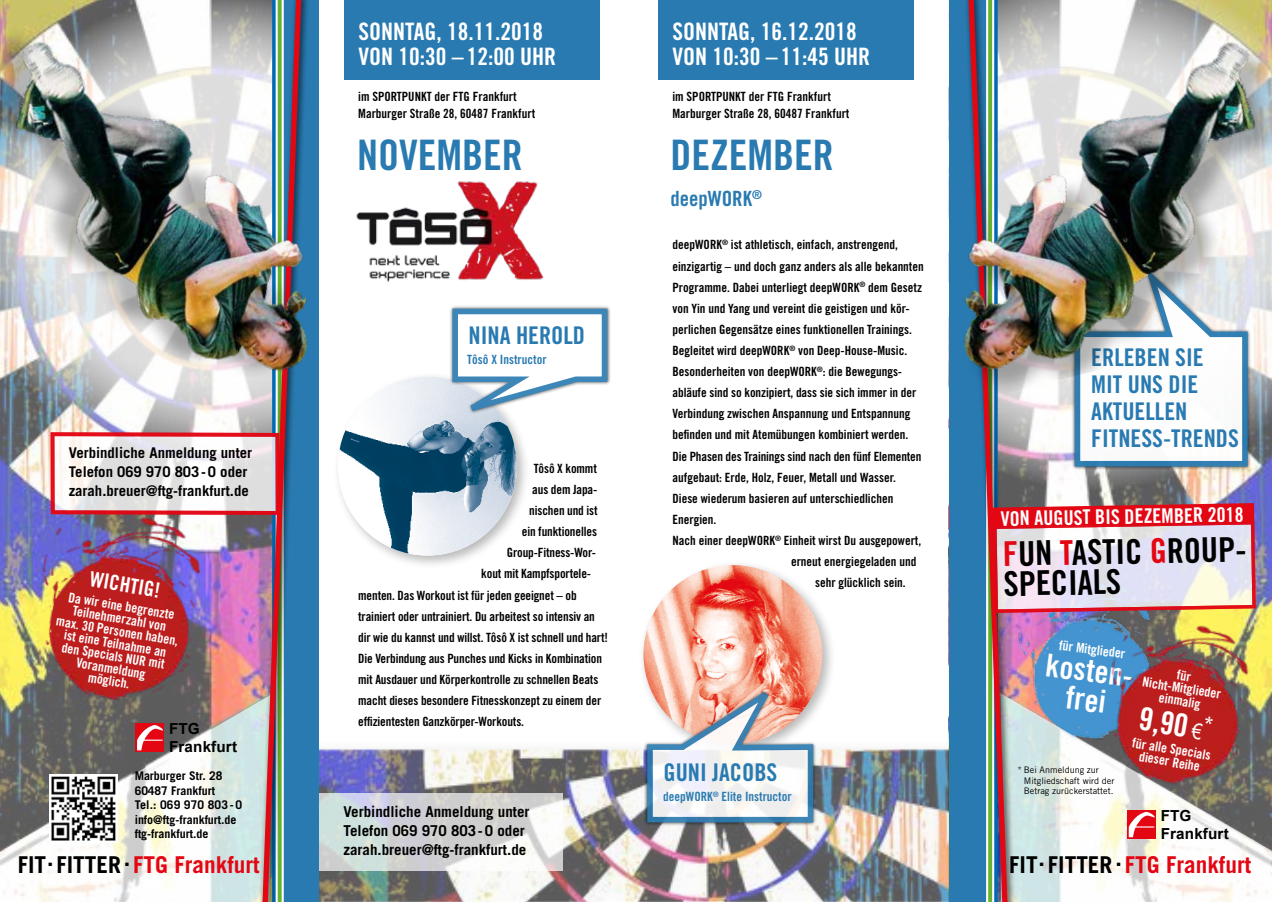
<style>
.page{position:relative;width:1272px;height:902px;background:#fff}
.page>*{position:absolute;margin:0;border:0;box-sizing:border-box;transform-origin:0 0}
.t1{font:42px "Trade Gothic Bold Cond Twenty";color:#287ab1}
.t2{font:34.2px/30px "Trade Gothic Bold Cond Twenty";color:#000}
.t3{font:31.65px/29.5px "Trade Gothic Bold Cond Twenty";color:#fff;text-align:center}
.t4{font:24.45px/26.8px "Trade Gothic Bold Cond Twenty";color:#287ab1}
.t5{font:24px/25.3px "Trade Gothic Bold Cond Twenty";color:#fff}
.t6{font:700 23.25px "Trade Gothic";color:#e30613}
.t7{font:21px "Trade Gothic Bold Cond Twenty";color:#287ab1}
.t8{font:21px "Trade Gothic Bold Cond Twenty";color:#fff}
.t9{font:20.25px "Trade Gothic Bold Cond Twenty";color:#fff}
.t10{font:700 15.15px/17.4px "Arial";letter-spacing:.01em;color:#000}
.t11{font:700 15px/19px "Trade Gothic";color:#000}
.t12{font:700 14.7px/19px "Trade Gothic";color:#000}
.t13{font:13.5px/12.6px "Trade Gothic Bold Cond Twenty";color:#fff;text-align:center}
.t14{font:12.75px/17px "Trade Gothic Bold Cond Twenty";color:#000}
.t15{font:12.75px "Trade Gothic Bold Cond Twenty";color:#287ab1}
.t16{font:700 12px/14.4px "Trade Gothic";color:#000}
.t17{font:9px/10.8px "Trade Gothic";color:#000}
.s1{color:#000}
.s2{color:#e30613}
.s3{font-family:"Arial Narrow";font-size:22.2px}
</style>
<div class="page">
<svg style="left:0;top:0;width:483px;height:466px"></svg>
<svg style="left:834px;top:0;width:437px;height:490px"></svg>
<img style="left:319px;top:749px;width:629px;height:152px">
<img style="left:1257px;top:608px;width:14px;height:85px">
<div style="left:333px;top:371px;width:198px;height:198px;background:#000;opacity:.28"></div>
<img style="left:338px;top:376px;width:179px;height:179px;border-radius:89px">
<div style="left:344px;top:0;width:255px;height:79px;background:#287ab1"></div>
<div style="left:658px;top:0;width:255px;height:79px;background:#287ab1"></div>
<svg style="left:446px;top:306px;width:164px;height:111px"></svg>
<div style="left:638px;top:559px;width:198px;height:199px;background:#000;opacity:.28"></div>
<img style="left:643px;top:565px;width:179px;height:179px;border-radius:89px">
<img style="left:11px;top:496px;width:38px;height:199px">
<img style="left:387px;top:173px;width:157px;height:114px">
<svg style="left:644px;top:686px;width:172px;height:139px"></svg>
<svg style="left:1257px;top:693px;width:14px;height:200px"></svg>
<svg style="left:0;top:695px;width:49px;height:206px"></svg>
<svg style="left:319px;top:793px;width:243px;height:78px"></svg>
<div style="left:948px;top:0;width:41px;height:901px;background:#287ab1"></div>
<img style="left:883px;top:16px;width:388px;height:389px">
<div style="left:280px;top:0;width:39px;height:901px;background:#287ab1"></div>
<img style="left:0;top:16px;width:387px;height:389px">
<img style="left:49px;top:0;width:255px;height:901px">
<img style="left:965px;top:0;width:292px;height:901px">
<p class="t12" style="left:69px;top:443px;width:185px">Verbindliche Anmeldung unter<br>Telefon 069 970 803-0 oder zarah.breuer@ftg-frankfurt.de</p>
<h3 class="t8" style="left:92px;top:566px;width:73px;rotate:10deg">WICHTIG!</h3>
<p class="t13" style="left:61px;top:589px;width:125px;rotate:9deg">Da wir eine begrenzte<br>Teilnehmerzahl von<br>max. 30 Personen haben, ist eine Teilnahme an den Specials NUR mit<br>Voranmeldung<br>möglich.</p>
<p class="t10" style="left:169px;top:720px;width:69px">FTG<br>Frankfurt</p>
<p class="t16" style="left:135px;top:768px;width:109px">Marburger Str. 28<br>60487 Frankfurt<br>Tel.: 069 970 803 - 0 info@ftg-frankfurt.de ftg-frankfurt.de</p>
<h3 class="t6" style="left:18px;top:849px;width:243px"><span class="s1">FIT</span><sup>.</sup> <span class="s1">FITTER</span><sup>.</sup> FTG Frankfurt</h3>
<h3 class="t5" style="left:358px;top:18px;width:199px">SONNTAG, 18.11.2018<br>VON 10:30 – 12:00 UHR</h3>
<h3 class="t5" style="left:672px;top:18px;width:199px">SONNTAG, 16.12.2018<br>VON 10:30 – 11:45 UHR</h3>
<p class="t14" style="left:358px;top:88px;width:178px">im SPORTPUNKT der FTG Frankfurt<br>Marburger Straße 28, 60487 Frankfurt</p>
<p class="t14" style="left:672px;top:88px;width:178px">im SPORTPUNKT der FTG Frankfurt<br>Marburger Straße 28, 60487 Frankfurt</p>
<h1 class="t1" style="left:357px;top:130px;width:167px">NOVEMBER</h1>
<h1 class="t1" style="left:670px;top:130px;width:165px">DEZEMBER</h1>
<h3 class="t4" style="left:468px;top:321px;width:118px">NINA HEROLD</h3>
<p class="t15" style="left:467px;top:352px;width:81px">Tôsô X Instructor</p>
<p class="t14" style="left:534px;top:459px;width:65px">Tôsô X kommt</p>
<p class="t14" style="left:532px;top:480px;width:67px">aus dem Japa-</p>
<p class="t14" style="left:529px;top:502px;width:70px">nischen und ist</p>
<p class="t14" style="left:522px;top:523px;width:77px">ein funktionelles</p>
<p class="t14" style="left:507px;top:544px;width:91px">Group-Fitness-Wor-</p>
<p class="t14" style="left:481px;top:565px;width:111px">kout mit Kampfsportele-</p>
<p class="t14" style="left:358px;top:586px;width:220px">menten. Das Workout ist für jeden geeignet – ob</p>
<p class="t14" style="left:358px;top:607px;width:238px">trainiert oder untrainiert. Du arbeitest so intensiv an</p>
<p class="t14" style="left:358px;top:628px;width:251px">dir wie du kannst und willst. Tôsô X ist schnell und hart!</p>
<p class="t14" style="left:358px;top:649px;width:245px">Die Verbindung aus Punches und Kicks in Kombination</p>
<p class="t14" style="left:358px;top:670px;width:241px">mit Ausdauer und Körperkontrolle zu schnellen Beats</p>
<p class="t14" style="left:358px;top:692px;width:244px">macht dieses besondere Fitnesskonzept zu einem der</p>
<p class="t14" style="left:358px;top:713px;width:167px">effizientesten Ganzkörper-Workouts.</p>
<p class="t11" style="left:343px;top:801px;width:188px">Verbindliche Anmeldung unter<br>Telefon 069 970 803-0 oder zarah.breuer@ftg-frankfurt.de</p>
<h3 class="t7" style="left:670px;top:186px;width:93px">deepWORK<sup>®</sup></h3>
<p class="t14" style="left:672px;top:236px;width:227px">deepWORK<sup>®</sup> ist athletisch, einfach, anstrengend,</p>
<p class="t14" style="left:672px;top:257px;width:253px">einzigartig – und doch ganz anders als alle bekannten</p>
<p class="t14" style="left:672px;top:278px;width:251px">Programme. Dabei unterliegt deepWORK<sup>®</sup> dem Gesetz</p>
<p class="t14" style="left:672px;top:299px;width:239px">von Yin und Yang und vereint die geistigen und kör-</p>
<p class="t14" style="left:672px;top:321px;width:241px">perlichen Gegensätze eines funktionellen Trainings.</p>
<p class="t14" style="left:672px;top:342px;width:236px">Begleitet wird deepWORK<sup>®</sup> von Deep-House-Music.</p>
<p class="t14" style="left:672px;top:363px;width:231px">Besonderheiten von deepWORK<sup>®</sup>: die Bewegungs-</p>
<p class="t14" style="left:672px;top:384px;width:245px">abläufe sind so konzipiert, dass sie sich immer in der</p>
<p class="t14" style="left:672px;top:405px;width:240px">Verbindung zwischen Anspannung und Entspannung</p>
<p class="t14" style="left:672px;top:426px;width:237px">befinden und mit Atemübungen kombiniert werden.</p>
<p class="t14" style="left:672px;top:447px;width:250px">Die Phasen des Trainings sind nach den fünf Elementen</p>
<p class="t14" style="left:672px;top:468px;width:225px">aufgebaut: Erde, Holz, Feuer, Metall und Wasser.</p>
<p class="t14" style="left:672px;top:489px;width:222px">Diese wiederum basieren auf unterschiedlichen</p>
<p class="t14" style="left:672px;top:511px;width:45px">Energien.</p>
<p class="t14" style="left:672px;top:532px;width:250px">Nach einer deepWORK<sup>®</sup> Einheit wirst Du ausgepowert,</p>
<p class="t14" style="left:791px;top:553px;width:127px">erneut energiegeladen und</p>
<p class="t14" style="left:815px;top:574px;width:92px">sehr glücklich sein.</p>
<h3 class="t4" style="left:663px;top:758px;width:115px">GUNI JACOBS</h3>
<p class="t15" style="left:663px;top:788px;width:130px">deepWORK<sup>®</sup> Elite Instructor</p>
<h3 class="t4" style="left:1091px;top:344px;width:149px">ERLEBEN SIE<br>MIT UNS DIE<br>AKTUELLEN<br>FITNESS-TRENDS</h3>
<h3 class="t9" style="left:1000px;top:506px;width:244px;rotate:-1deg">VON AUGUST BIS DEZEMBER 2018</h3>
<h2 class="t2" style="left:1002px;top:538px;width:251px;rotate:-1deg"><span class="s2">F</span>UN <span class="s2">T</span>ASTIC <span class="s2">G</span>ROUP-<br>SPECIALS</h2>
<p class="t13" style="left:1059px;top:639px;width:68px;rotate:7deg">für Mitglieder</p>
<h3 class="t3" style="left:1047px;top:650px;width:95px;rotate:7deg">kosten&shy;frei</h3>
<p class="t13" style="left:1145px;top:662px;width:81px;rotate:9deg">für<br>Nicht-Mitglieder einmalig</p>
<h3 class="t3" style="left:1141px;top:703px;width:75px;rotate:9deg">9,90 <span class="s3">€</span><sup>*</sup></h3>
<p class="t13" style="left:1133px;top:736px;width:81px;rotate:9deg">für alle Specials dieser Reihe</p>
<p class="t17" style="left:1023px;top:764px;width:92px;text-indent:-6px">* Bei Anmeldung zur<br>Mitgliedschaft wird der<br>Betrag zurückerstattet.</p>
<p class="t10" style="left:1160px;top:807px;width:69px">FTG<br>Frankfurt</p>
<h3 class="t6" style="left:1009px;top:849px;width:243px"><span class="s1">FIT</span><sup>.</sup> <span class="s1">FITTER</span><sup>.</sup> FTG Frankfurt</h3>
</div>
